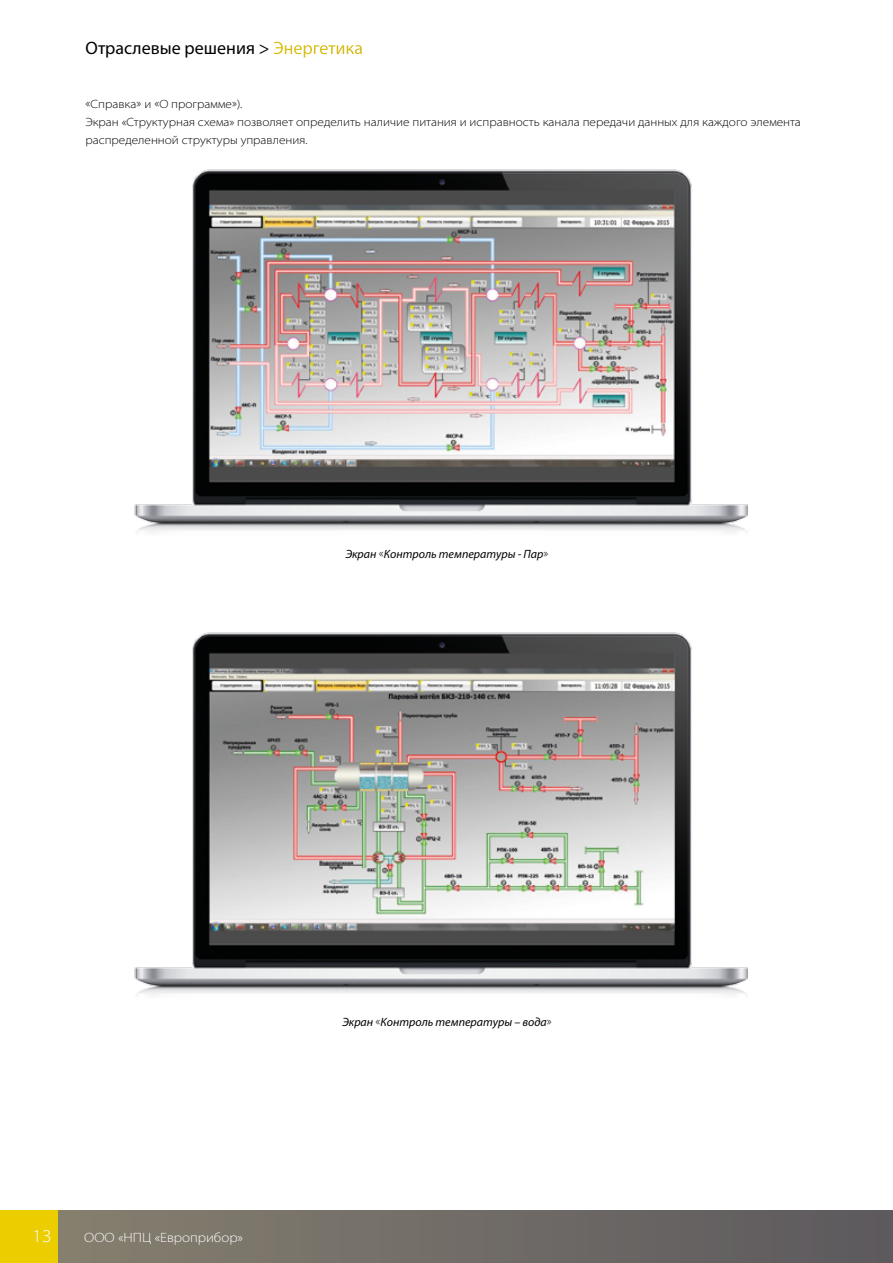
<style>
.page{position:relative;width:893px;height:1263px;background:#fff}
.page>*{position:absolute;margin:0;border:0;box-sizing:border-box;transform-origin:0 0}
.t1{font:18px "Myriad Pro";color:#000}
.t2{font:300 semi-expanded 18px "Myriad Pro";color:#fff}
.t3{font:300 semi-expanded 13.5px "Myriad Pro";color:#fff}
.t4{font:300 semi-expanded 12px/18px "Myriad Pro";color:#000}
.t5{font:italic 12px "Myriad Pro";color:#000}
.s1{color:#fff}
.s2{font-weight:300;font-style:normal;font-stretch:semi-expanded}
</style>
<div class="page">
<div style="left:0;top:1210px;width:59px;height:53px;background:#ecce00"></div>
<div style="left:59px;top:1210px;width:834px;height:53px;background:linear-gradient(to right,#867f6f,#5c595e)"></div>
<img style="left:134px;top:169px;width:614px;height:364px">
<img style="left:134px;top:632px;width:614px;height:364px">
<h1 class="t1" style="left:85px;top:37px;width:279px">Отраслевые решения &gt; <span class="s1">Энергетика</span></h1>
<p class="t4" style="left:85px;top:95px;width:717px">«Справка» и «О программе»).<br>Экран «Структурная схема» позволяет определить наличие питания и исправность канала передачи данных для каждого элемента распределенной структуры управления.</p>
<p class="t5" style="left:346px;top:547px;width:204px">Экран <span class="s2">«</span>Контроль температуры - Пар<span class="s2">»</span></p>
<h1 class="t2" style="left:33px;top:1226px;width:21px">13</h1>
<p class="t3" style="left:84px;top:1230px;width:160px">ООО «НПЦ «Европрибор»</p>
<p class="t5" style="left:342px;top:1015px;width:211px">Экран <span class="s2">«</span>Контроль температуры – вода<span class="s2">»</span></p>
</div>
